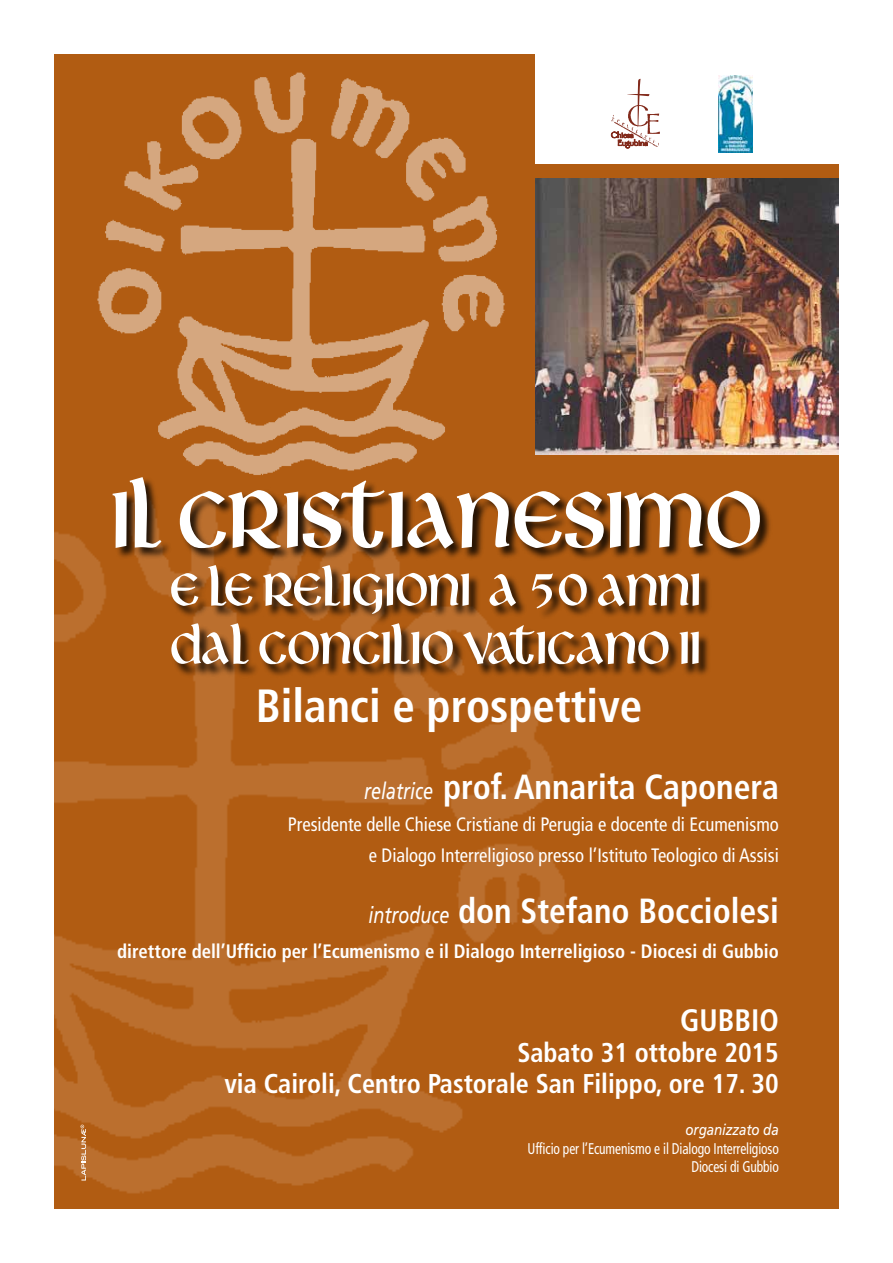
<style>
.page{position:relative;width:893px;height:1263px;background:#fff}
.page>*{position:absolute;margin:0;border:0;box-sizing:border-box;transform-origin:0 0}
.t1{font:100.95px "Livingstone";color:#fff;scale:.96 1}
.t2{font:58.2px/58.2px "Livingstone";color:#fff;scale:.96 1}
.t3{font:700 condensed 46.5px "Frutiger LT Std";color:#fff;scale:.96 1}
.t4{font:700 condensed 34.95px "Frutiger LT Std";color:#fff;scale:.96 1}
.t5{font:700 condensed 31.05px "Frutiger LT Std";color:#fff;scale:.96 1}
.t6{font:700 condensed 27.15px/31px "Frutiger LT Std";color:#fff;text-align:right;scale:.96 1}
.t7{font:condensed 19.35px/31px "Frutiger LT Std";color:#fff;text-align:right;scale:.96 1}
.t8{font:700 condensed 19.35px "Frutiger LT Std";color:#fff;scale:.96 1}
.t9{font:condensed 15.45px/18.6px "Frutiger LT Std";letter-spacing:-.01em;color:#fff;text-align:right;scale:.87 1}
.t10{font:italic 15.45px "Frutiger LT Std";letter-spacing:-.01em;color:#fff;scale:.87 1}
.s1{font-family:"Frutiger";font-weight:400;font-style:italic;font-stretch:normal;font-size:23.25px}
</style>
<div class="page">
<div style="left:54px;top:54px;width:785px;height:1155px;background:#b15c12"></div>
<div style="left:535px;top:54px;width:304px;height:110px;background:#fff"></div>
<svg style="left:611px;top:78px;width:49px;height:70px"></svg>
<img style="left:719px;top:75px;width:34px;height:77px">
<img style="left:97px;top:72px;width:408px;height:403px">
<img style="left:535px;top:178px;width:304px;height:277px">
<img style="left:54px;top:532px;width:513px;height:662px">
<div style="left:113px;top:477px;width:660px;height:201px;background:#000;opacity:.8"></div>
<svg style="left:81px;top:1125px;width:5px;height:55px"></svg>
<h1 class="t1" style="left:108px;top:468px;width:680px">Il Cristianesimo</h1>
<h2 class="t2" style="left:168px;top:560px;width:555px">e le religioni a 50 anni dal Concilio Vaticano II</h2>
<h3 class="t3" style="left:256px;top:678px;width:404px">Bilanci e prospettive</h3>
<h3 class="t4" style="left:364px;top:767px;width:433px"><span class="s1">relatrice</span> prof. Annarita Caponera</h3>
<p class="t7" style="left:288px;top:808px;width:513px">Presidente delle Chiese Cristiane di Perugia e docente di Ecumenismo e Dialogo Interreligioso presso l’Istituto Teologico di Assisi</p>
<h3 class="t4" style="left:369px;top:890px;width:429px"><span class="s1">introduce</span> don Stefano Bocciolesi</h3>
<p class="t8" style="left:117px;top:940px;width:691px">direttore dell’Ufficio per l’Ecumenismo e il Dialogo Interreligioso - Diocesi di Gubbio</p>
<h3 class="t5" style="left:680px;top:1002px;width:104px">GUBBIO</h3>
<h3 class="t6" style="left:224px;top:1037px;width:579px">Sabato 31 ottobre 2015<br>via Cairoli, Centro Pastorale San Filippo, ore 17. 30</h3>
<p class="t10" style="left:685px;top:1121px;width:109px">organizzato da</p>
<p class="t9" style="left:527px;top:1139px;width:290px">Ufficio per l’Ecumenismo e il Dialogo Interreligioso<br>Diocesi di Gubbio</p>
</div>
